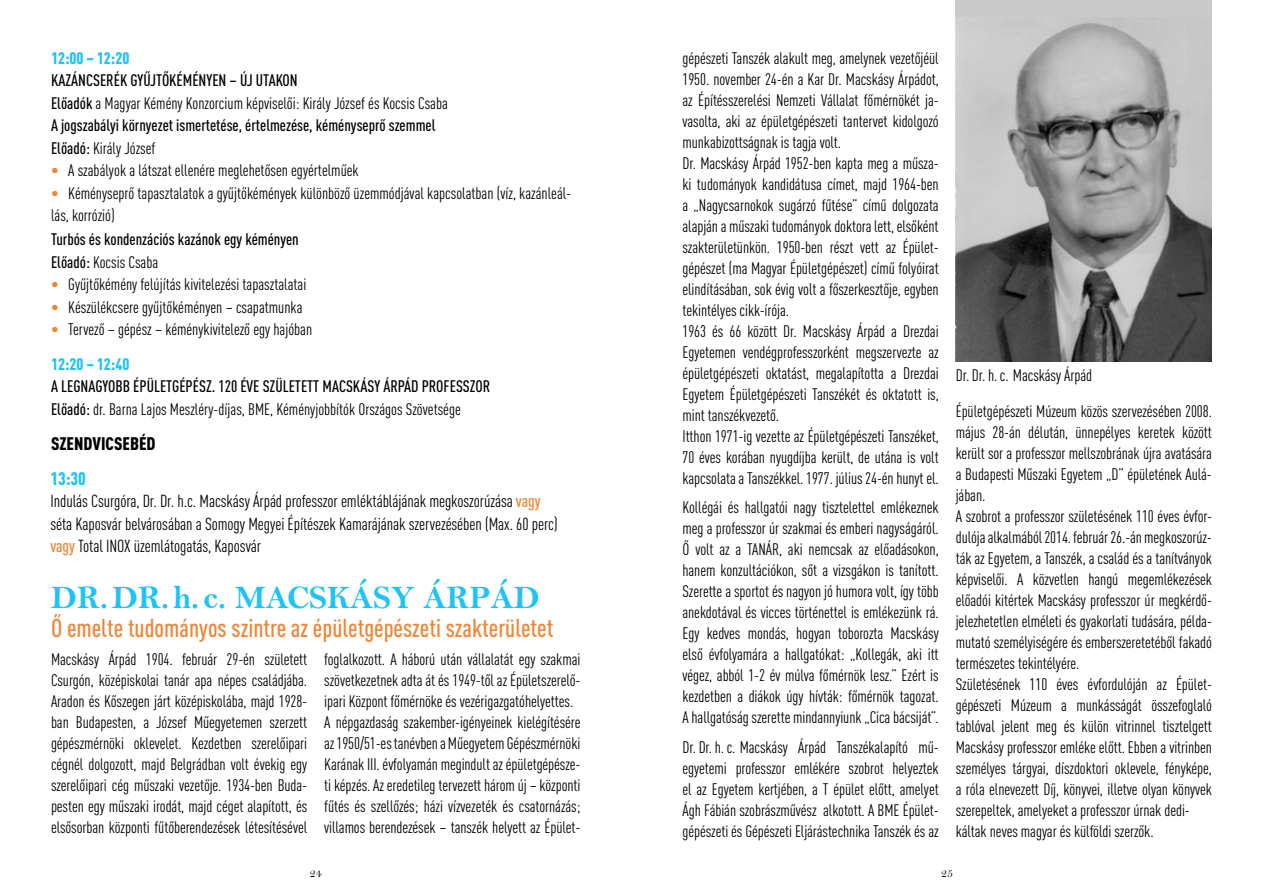
<style>
.page{position:relative;width:1263px;height:893px;background:#fff}
.page>*{position:absolute;margin:0;border:0;box-sizing:border-box;transform-origin:0 0}
.t1{font:33px "Bell MT Bold";color:#20c4f4}
.t2{font:500 condensed 25.5px "DIN Pro";color:#f08536}
.t3{font:900 condensed 18px "DIN Pro";color:#000}
.t4{font:900 condensed 18px "DIN Pro";color:#20c4f4}
.t5{font:condensed 17.25px/22.5px "DIN Pro";letter-spacing:-.005em;color:#000}
.t6{font:condensed 16.5px/21px "DIN Pro";letter-spacing:-.005em;color:#000}
.t7{font:500 condensed 16.5px/22.5px "DIN Pro";color:#000}
.t8{font:900 condensed 16.5px "DIN Pro";color:#20c4f4}
.t9{font:12px "Bell";color:#000}
.s1{font-weight:400}
.s2{color:#f08536}
.s3{font-weight:900;color:#20c4f4}
.s4{font-weight:500;color:#f08536}
</style>
<div class="page">
<div style="left:956px;top:0;width:256px;height:361px;background:#cacaca"></div>
<img style="left:956px;top:18px;width:256px;height:343px">
<p class="t8" style="left:51px;top:45px;width:80px">12:00 – 12:20</p>
<p class="t7" style="left:51px;top:68px;width:398px">KAZÁNCSERÉK GYŰJTŐKÉMÉNYEN – ÚJ UTAKON<br>Előadók <span class="s1">a Magyar Kémény Konzorcium képviselői: Király József és Kocsis Csaba </span>A jogszabályi környezet ismertetése, értelmezése, kéményseprő szemmel Előadó: <span class="s1">Király József</span></p>
<p class="t6" style="left:51px;top:159px;width:309px"><span class="s2">•</span> A szabályok a látszat ellenére meglehetősen egyértelműek</p>
<p class="t6" style="left:51px;top:180px;width:522px;line-height:22.5px"><span class="s2">•</span> Kéményseprő tapasztalatok a gyűjtőkémények különböző üzemmódjával kapcsolatban (víz, kazánleál&shy;lás, korrózió)</p>
<p class="t7" style="left:51px;top:227px;width:249px">Turbós és kondenzációs kazánok egy kéményen<br>Előadó: <span class="s1">Kocsis Csaba</span></p>
<p class="t6" style="left:51px;top:273px;width:257px"><span class="s2">•</span> Gyűjtőkémény felújítás kivitelezési tapasztalatai</p>
<p class="t6" style="left:51px;top:295px;width:253px"><span class="s2">•</span> Készülékcsere gyűjtőkéményen – csapatmunka</p>
<p class="t6" style="left:51px;top:311px;width:263px;line-height:34.3px"><span class="s2">•</span> Tervező – gépész – kéménykivitelező egy hajóban<br><span class="s3">12:20 – 12:40</span></p>
<p class="t7" style="left:51px;top:374px;width:441px">A LEGNAGYOBB ÉPÜLETGÉPÉSZ. 120 ÉVE SZÜLETETT MACSKÁSY ÁRPÁD PROFESSZOR<br>Előadó: <span class="s1">dr. Barna Lajos Meszléry-díjas, BME, Kéményjobbítók Országos Szövetsége</span></p>
<p class="t3" style="left:51px;top:429px;width:106px">SZENDVICSEBÉD</p>
<p class="t4" style="left:50px;top:464px;width:37px">13:30</p>
<p class="t5" style="left:50px;top:488px;width:509px">Indulás Csurgóra, Dr. Dr. h.c. Macskásy Árpád professzor emléktáblájának megkoszorúzása <span class="s4">vagy </span>séta Kaposvár belvárosában a Somogy Megyei Építészek Kamarájának szervezésében (Max. 60 perc) <span class="s4">vagy</span> Total INOX üzemlátogatás, Kaposvár</p>
<h1 class="t1" style="left:51px;top:577px;width:491px">DR.DR.h.c. MACSKÁSY ÁRPÁD</h1>
<h2 class="t2" style="left:51px;top:609px;width:504px">Ő emelte tudományos szintre az épületgépészeti szakterületet</h2>
<p class="t6" style="left:51px;top:648px;width:258px;text-align:justify">Macskásy Árpád 1904. február 29-én született Csurgón, középiskolai tanár apa népes családjába.<br>Aradon és Kőszegen járt középiskolába, majd 1928- ban Budapesten, a József Műegyetemen szerzett gépészmérnöki oklevelet. Kezdetben szerelőipari cégnél dolgozott, majd Belgrádban volt évekig egy szerelőipari cég műszaki vezetője. 1934-ben Buda&shy;pesten egy műszaki irodát, majd céget alapított, és elsősorban központi fűtőberendezések létesítésével</p>
<p class="t6" style="left:324px;top:648px;width:258px">foglalkozott. A háború után vállalatát egy szakmai szövetkezetnek adta át és 1949-től az Épületszerelő&shy;ipari Központ főmérnöke és vezérigazgatóhelyettes.<br>A népgazdaság szakember-igényeinek kielégítésére az 1950/51-es tanévben a Műegyetem Gépészmérnöki Karának III. évfolyamán megindult az épületgépésze&shy;ti képzés. Az eredetileg tervezett három új – központi fűtés és szellőzés; házi vízvezeték és csatornázás; villamos berendezések – tanszék helyett az Épület-</p>
<p class="t6" style="left:682px;top:46px;width:258px">gépészeti Tanszék alakult meg, amelynek vezetőjéül 1950. november 24-én a Kar Dr. Macskásy Árpádot, az Építésszerelési Nemzeti Vállalat főmérnökét ja&shy;vasolta, aki az épületgépészeti tantervet kidolgozó munkabizottságnak is tagja volt.<br>Dr. Macskásy Árpád 1952-ben kapta meg a műsza&shy;ki tudományok kandidátusa címet, majd 1964-ben a „Nagycsarnokok sugárzó fűtése” című dolgozata alapján a műszaki tudományok doktora lett, elsőként szakterületünkön. 1950-ben részt vett az Épület&shy;gépészet (ma Magyar Épületgépészet) című folyóirat elindításában, sok évig volt a főszerkesztője, egyben tekintélyes cikk-írója.<br>1963 és 66 között Dr. Macskásy Árpád a Drezdai Egyetemen vendégprofesszorként megszervezte az épületgépészeti oktatást, megalapította a Drezdai Egyetem Épületgépészeti Tanszékét és oktatott is, mint tanszékvezető.<br>Itthon 1971-ig vezette az Épületgépészeti Tanszéket, 70 éves korában nyugdíjba került, de utána is volt kapcsolata a Tanszékkel. 1977. július 24-én hunyt el.</p>
<p class="t6" style="left:682px;top:496px;width:258px;text-align:justify">Kollégái és hallgatói nagy tisztelettel emlékeznek meg a professzor úr szakmai és emberi nagyságáról.<br>Ő volt az a TANÁR, aki nemcsak az előadásokon, hanem konzultációkon, sőt a vizsgákon is tanított.<br>Szerette a sportot és nagyon jó humora volt, így több anekdotával és vicces történettel is emlékezünk rá.<br>Egy kedves mondás, hogyan toborozta Macskásy első évfolyamára a hallgatókat: „Kollegák, aki itt végez, abból 1-2 év múlva főmérnök lesz.” Ezért is kezdetben a diákok úgy hívták: főmérnök tagozat.<br>A hallgatóság szerette mindannyiunk „Cica bácsiját”.</p>
<p class="t6" style="left:682px;top:735px;width:258px;text-align:justify">Dr. Dr. h. c. Macskásy Árpád Tanszékalapító mű&shy;egyetemi professzor emlékére szobrot helyeztek el az Egyetem kertjében, a T épület előtt, amelyet Ágh Fábián szobrászművész alkotott. A BME Épület&shy;gépészeti és Gépészeti Eljárástechnika Tanszék és az</p>
<p class="t6" style="left:956px;top:364px;width:138px">Dr. Dr. h. c. Macskásy Árpád</p>
<p class="t6" style="left:956px;top:399px;width:258px">Épületgépészeti Múzeum közös szervezésében 2008. május 28-án délután, ünnepélyes keretek között került sor a professzor mellszobrának újra avatására a Budapesti Műszaki Egyetem „D” épületének Aulá&shy;jában.<br>A szobrot a professzor születésének 110 éves évfor&shy;dulója alkalmából 2014. február 26.-án megkoszorúz&shy;ták az Egyetem, a Tanszék, a család és a tanítványok képviselői. A közvetlen hangú megemlékezések előadói kitértek Macskásy professzor úr megkérdő&shy;jelezhetetlen elméleti és gyakorlati tudására, példa&shy;mutató személyiségére és emberszeretetéből fakadó természetes tekintélyére.<br>Születésének 110 éves évfordulóján az Épület&shy;gépészeti Múzeum a munkásságát összefoglaló tablóval jelent meg és külön vitrinnel tisztelgett Macskásy professzor emléke előtt. Ebben a vitrinben személyes tárgyai, díszdoktori oklevele, fényképe, a róla elnevezett Díj, könyvei, illetve olyan könyvek szerepeltek, amelyeket a professzor úrnak dedi&shy;káltak neves magyar és külföldi szerzők.</p>
<p class="t9" style="left:310px;top:866px;width:13px">24</p>
<p class="t9" style="left:941px;top:866px;width:13px">25</p>
</div>
